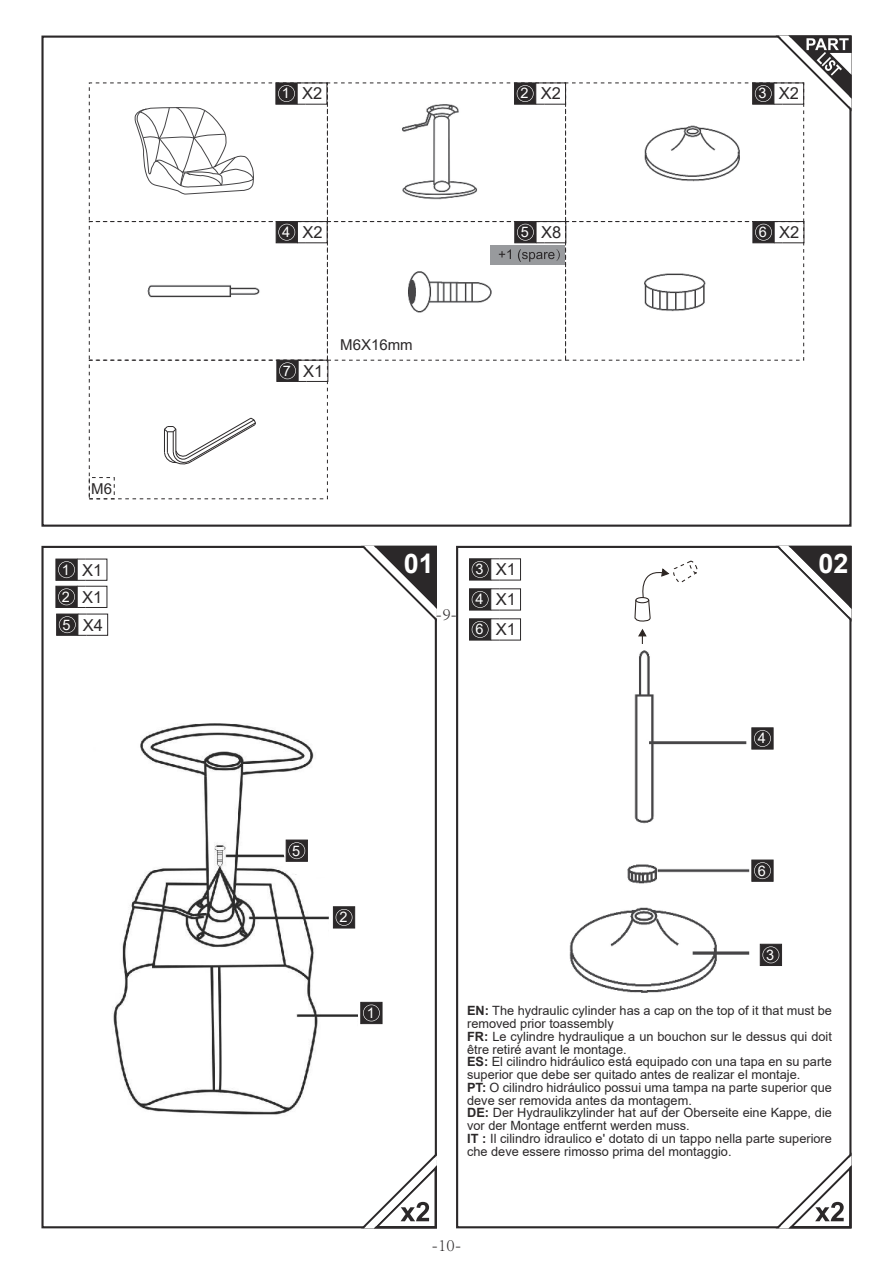
<style>
.page{position:relative;width:893px;height:1263px;background:#fff}
.page>*{position:absolute;margin:0;border:0;box-sizing:border-box;transform-origin:0 0}
.t1{font:700 27px "Arial";color:#fff}
.t2{font:300 18px "Adobe Song Std";color:#2b2829}
.t3{font:16.5px "Arial";color:#2b2829}
.t4{font:15px "Arial";color:#2b2829}
.t5{font:14.55px "Arial";color:#fff}
.t6{font:12.75px/12.8px "Arial";color:#2b2829}
.s1{font-size:14.55px;color:#fff}
.s2{font-weight:700}
</style>
<div class="page">
<img style="left:112px;top:723px;width:246px;height:392px">
<div style="left:565px;top:82px;width:239px;height:140px;border:1px dashed #2b2829"></div>
<div style="left:89px;top:82px;width:239px;height:140px;border:1px dashed #2b2829"></div>
<img style="left:644px;top:125px;width:96px;height:57px">
<img style="left:147px;top:285px;width:113px;height:13px">
<img style="left:408px;top:271px;width:84px;height:42px">
<img style="left:644px;top:273px;width:62px;height:39px">
<svg style="left:164px;top:417px;width:92px;height:48px"></svg>
<div style="left:89px;top:477px;width:26px;height:22px;border:1px dashed #2b2829"></div>
<div style="left:275px;top:82px;width:23px;height:23px;background:#2b2829;border:1px solid #2b2829"></div>
<svg style="left:278px;top:82px;width:28px;height:23px"></svg>
<div style="left:55px;top:559px;width:23px;height:22px;background:#2b2829;border:1px solid #2b2829"></div>
<div style="left:85px;top:559px;width:22px;height:22px;border:1px solid #2b2829"></div>
<svg style="left:514px;top:82px;width:3px;height:23px"></svg>
<div style="left:544px;top:82px;width:22px;height:23px;border:1px solid #2b2829"></div>
<svg style="left:517px;top:82px;width:27px;height:23px"></svg>
<div style="left:55px;top:586px;width:23px;height:22px;background:#2b2829;border:1px solid #2b2829"></div>
<div style="left:85px;top:586px;width:22px;height:22px;border:1px solid #2b2829"></div>
<svg style="left:58px;top:559px;width:28px;height:49px"></svg>
<div style="left:752px;top:82px;width:22px;height:23px;background:#2b2829;border:1px solid #2b2829"></div>
<svg style="left:469px;top:558px;width:3px;height:22px"></svg>
<svg style="left:472px;top:558px;width:27px;height:23px"></svg>
<div style="left:276px;top:221px;width:22px;height:22px;background:#2b2829;border:1px solid #2b2829"></div>
<div style="left:305px;top:221px;width:23px;height:22px;border:1px solid #2b2829"></div>
<svg style="left:278px;top:221px;width:28px;height:22px"></svg>
<svg style="left:469px;top:588px;width:3px;height:22px"></svg>
<svg style="left:472px;top:588px;width:27px;height:23px"></svg>
<div style="left:544px;top:221px;width:22px;height:22px;border:1px solid #2b2829"></div>
<svg style="left:56px;top:614px;width:3px;height:22px"></svg>
<div style="left:86px;top:614px;width:22px;height:22px;border:1px solid #2b2829"></div>
<svg style="left:59px;top:614px;width:27px;height:22px"></svg>
<div style="left:752px;top:221px;width:23px;height:22px;background:#2b2829;border:1px solid #2b2829"></div>
<div style="left:782px;top:221px;width:22px;height:22px;border:1px solid #2b2829"></div>
<svg style="left:755px;top:221px;width:28px;height:22px"></svg>
<svg style="left:469px;top:618px;width:3px;height:22px"></svg>
<svg style="left:472px;top:618px;width:27px;height:23px"></svg>
<svg style="left:760px;top:944px;width:22px;height:22px"></svg>
<svg style="left:762px;top:946px;width:17px;height:17px"></svg>
<div style="left:751px;top:727px;width:22px;height:22px;background:#2b2829;border:1px solid #2b2829"></div>
<svg style="left:754px;top:730px;width:17px;height:17px"></svg>
<div style="left:751px;top:860px;width:22px;height:22px;background:#2b2829;border:1px solid #2b2829"></div>
<svg style="left:754px;top:862px;width:17px;height:17px"></svg>
<div style="left:276px;top:360px;width:23px;height:22px;background:#2b2829;border:1px solid #2b2829"></div>
<div style="left:306px;top:360px;width:22px;height:22px;border:1px solid #2b2829"></div>
<svg style="left:279px;top:360px;width:28px;height:22px"></svg>
<img style="left:569px;top:650px;width:180px;height:343px">
<svg style="left:638px;top:629px;width:9px;height:15px"></svg>
<svg style="left:634px;top:560px;width:64px;height:62px"></svg>
<img style="left:402px;top:104px;width:75px;height:96px">
<div style="left:330px;top:895px;width:56px;height:57px;background:#fff"></div>
<div style="left:360px;top:1002px;width:22px;height:22px;background:#2b2829;border:1px solid #2b2829"></div>
<svg style="left:363px;top:1004px;width:17px;height:17px"></svg>
<svg style="left:282px;top:837px;width:76px;height:42px"></svg>
<svg style="left:333px;top:906px;width:22px;height:22px"></svg>
<svg style="left:336px;top:909px;width:16px;height:17px"></svg>
<svg style="left:134px;top:107px;width:120px;height:88px"></svg>
<div style="left:41px;top:546px;width:396px;height:682px;border:2px solid #2b2829"></div>
<div style="left:456px;top:546px;width:395px;height:682px;border:2px solid #2b2829"></div>
<svg style="left:775px;top:545px;width:77px;height:79px"></svg>
<svg style="left:361px;top:545px;width:76px;height:79px"></svg>
<svg style="left:755px;top:35px;width:97px;height:79px"></svg>
<div style="left:490px;top:245px;width:75px;height:20px;background:#989a9d"></div>
<svg style="left:499px;top:221px;width:64px;height:41px"></svg>
<svg style="left:358px;top:1152px;width:79px;height:77px"></svg>
<svg style="left:773px;top:1152px;width:79px;height:77px"></svg>
<p class="t3" style="left:282px;top:87px;width:42px"><span class="s1">1</span> X2</p>
<p class="t3" style="left:520px;top:87px;width:42px"><span class="s1">2</span> X2</p>
<p class="t3" style="left:759px;top:87px;width:42px"><span class="s1">3</span> X2</p>
<p class="t3" style="left:282px;top:226px;width:42px"><span class="s1">4</span> X2</p>
<p class="t3" style="left:521px;top:226px;width:42px"><span class="s1">5</span> X8</p>
<p class="t3" style="left:759px;top:226px;width:42px"><span class="s1">6</span> X2</p>
<p class="t4" style="left:340px;top:339px;width:74px">M6X16mm</p>
<p class="t3" style="left:283px;top:365px;width:42px"><span class="s1">7</span> X1</p>
<p class="t4" style="left:91px;top:483px;width:22px">M6</p>
<p class="t3" style="left:62px;top:563px;width:42px"><span class="s1">1</span> X1</p>
<h1 class="t1" style="left:404px;top:554px;width:32px">01</h1>
<h1 class="t1" style="left:818px;top:554px;width:32px">02</h1>
<p class="t3" style="left:475px;top:563px;width:42px"><span class="s1">3</span> X1</p>
<p class="t3" style="left:62px;top:591px;width:42px"><span class="s1">2</span> X1</p>
<p class="t3" style="left:475px;top:593px;width:42px"><span class="s1">4</span> X1</p>
<p class="t3" style="left:63px;top:618px;width:42px"><span class="s1">5</span> X4</p>
<h2 class="t2" style="left:436px;top:603px;width:23px">-9-</h2>
<p class="t3" style="left:475px;top:623px;width:42px"><span class="s1">6</span> X1</p>
<p class="t5" style="left:758px;top:733px;width:10px">4</p>
<p class="t5" style="left:292px;top:845px;width:10px">5</p>
<p class="t5" style="left:758px;top:865px;width:10px">6</p>
<p class="t5" style="left:339px;top:912px;width:10px">2</p>
<p class="t5" style="left:766px;top:949px;width:10px">3</p>
<p class="t5" style="left:367px;top:1007px;width:10px">1</p>
<p class="t6" style="left:467px;top:1006px;width:366px"><span class="s2">EN:</span> The hydraulic cylinder has a cap on the top of it that must be removed prior toassembly<br><span class="s2">FR:</span> Le cylindre hydraulique a un bouchon sur le dessus qui doit Ítre retirÈ avant le montage.<br><span class="s2">ES:</span> El cilindro hidr·ulico est· equipado con una tapa en su parte superior que debe ser quitado antes de realizar el montaje.<br><span class="s2">PT:</span> O cilindro hidr·ulico possui uma tampa na parte superior que deve ser removida antes da montagem.<br><span class="s2">DE:</span> Der Hydraulikzylinder hat auf der Oberseite eine Kappe, die vor der Montage entfernt werden muss.<br><span class="s2">IT :</span> Il cilindro idraulico e' dotato di un tappo nella parte superiore che deve essere rimosso prima del montaggio.</p>
<h2 class="t2" style="left:431px;top:1235px;width:32px">-10-</h2>
</div>
